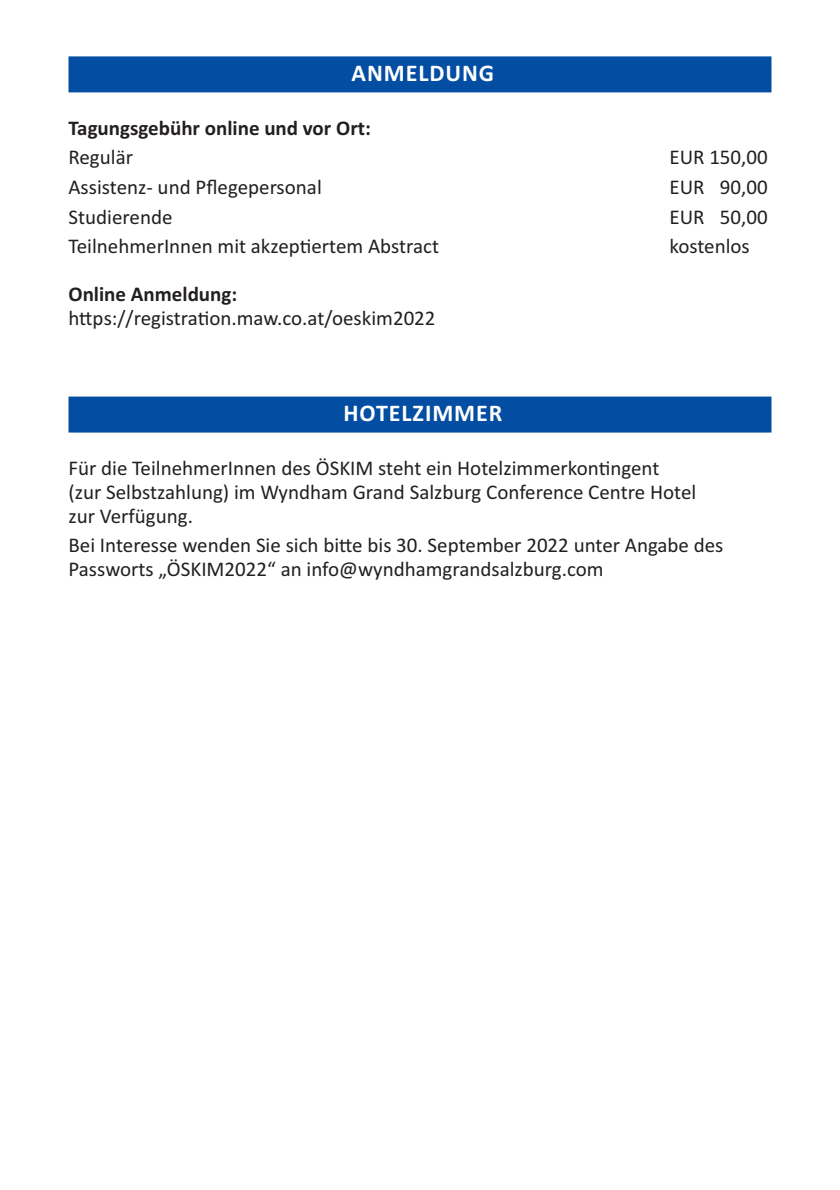
<style>
.page{position:relative;width:840px;height:1190px;background:#fff}
.page>*{position:absolute;margin:0;border:0;box-sizing:border-box;transform-origin:0 0}
.t1{font:700 24px "Calibri";letter-spacing:.04em;color:#fff}
.t2{font:21px/24px "Calibri";color:#231f20}
.t3{font:700 21px "Calibri";color:#231f20}
</style>
<div class="page">
<div style="left:69px;top:56px;width:702px;height:36px;background:#034ea2"></div>
<div style="left:69px;top:397px;width:702px;height:36px;background:#034ea2"></div>
<p class="t1" style="left:352px;top:65px;width:144px">ANMELDUNG</p>
<p class="t3" style="left:69px;top:120px;width:304px">Tagungsgebühr online und vor Ort:</p>
<p class="t2" style="left:69px;top:147px;width:66px">Regulär</p>
<p class="t2" style="left:669px;top:147px;width:100px">EUR 150,00</p>
<p class="t2" style="left:69px;top:177px;width:255px">Assistenz- und Pflegepersonal</p>
<p class="t2" style="left:669px;top:177px;width:100px">EUR 90,00</p>
<p class="t2" style="left:69px;top:206px;width:106px">Studierende</p>
<p class="t2" style="left:669px;top:206px;width:100px">EUR 50,00</p>
<p class="t2" style="left:69px;top:236px;width:372px">TeilnehmerInnen mit akzeptiertem Abstract</p>
<p class="t2" style="left:670px;top:236px;width:82px">kostenlos</p>
<p class="t3" style="left:69px;top:287px;width:170px">Online Anmeldung:</p>
<p class="t2" style="left:69px;top:308px;width:369px">https://registration.maw.co.at/oeskim2022</p>
<p class="t1" style="left:343px;top:405px;width:161px">HOTELZIMMER</p>
<p class="t2" style="left:69px;top:457px;width:629px">Für die TeilnehmerInnen des ÖSKIM steht ein Hotelzimmerkontingent (zur Selbstzahlung) im Wyndham Grand Salzburg Conference Centre Hotel zur Verfügung.</p>
<p class="t2" style="left:69px;top:535px;width:657px">Bei Interesse wenden Sie sich bitte bis 30. September 2022 unter Angabe des<br>Passworts „ÖSKIM2022“ an info@wyndhamgrandsalzburg.com</p>
</div>
